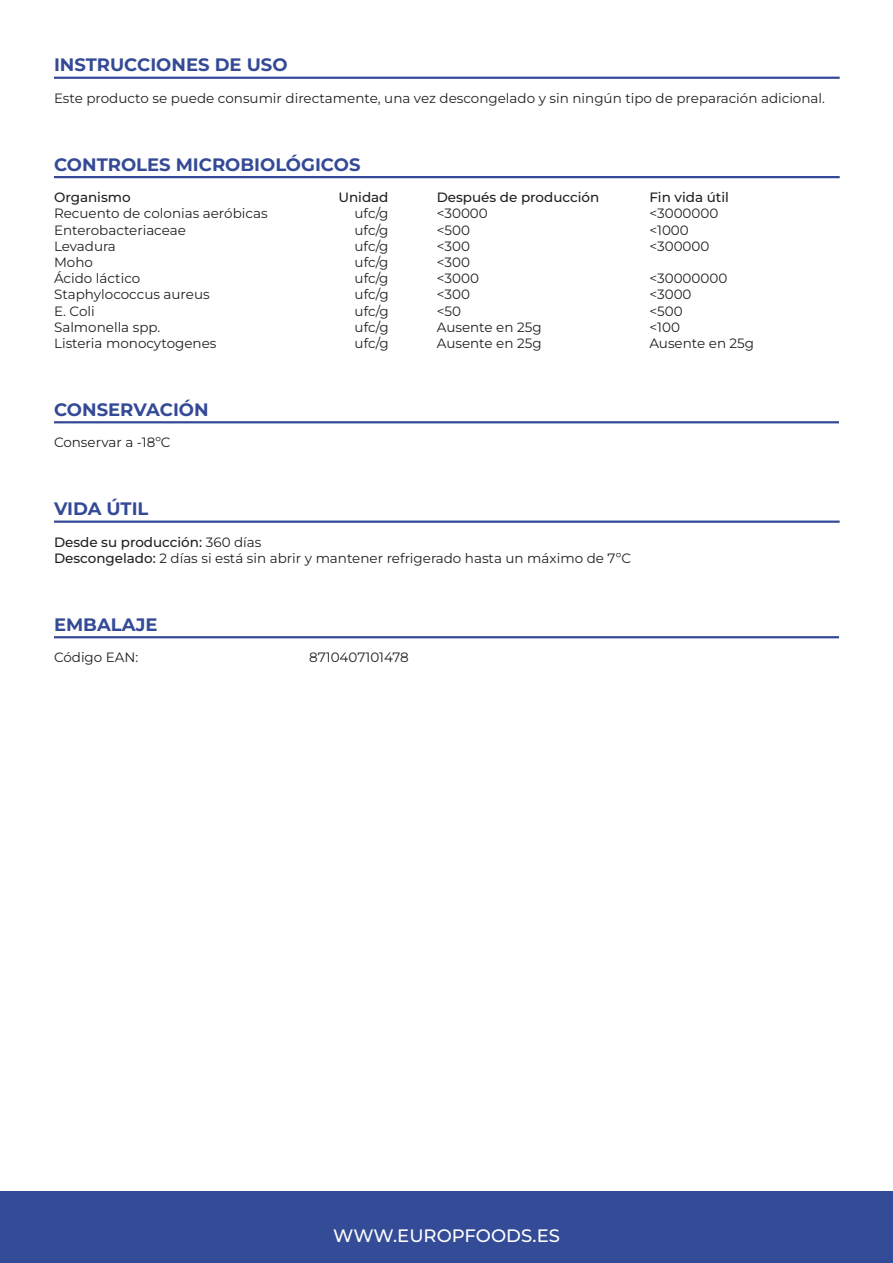
<style>
.page{position:relative;width:893px;height:1263px;background:#fff}
.page>*{position:absolute;margin:0;border:0;box-sizing:border-box;transform-origin:0 0}
.t1{font:700 18px "Montserrat";color:#344a96}
.t2{font:500 18px "Montserrat";color:#fff}
.t3{font:13.5px/16.2px "Montserrat";color:#231f20}
.t4{font:500 13.5px "Montserrat";color:#231f20}
.s1{font-weight:500}
</style>
<div class="page">
<hr style="left:54px;top:77px;width:786px;height:2px;background:#344a96">
<hr style="left:54px;top:421px;width:785px;height:2px;background:#344a96">
<div style="left:0;top:1191px;width:893px;height:72px;background:#344b97"></div>
<hr style="left:54px;top:520px;width:786px;height:3px;background:#344a96">
<hr style="left:54px;top:176px;width:786px;height:2px;background:#344a96">
<hr style="left:54px;top:636px;width:785px;height:2px;background:#344a96">
<h1 class="t1" style="left:54px;top:53px;width:235px">INSTRUCCIONES DE USO</h1>
<p class="t3" style="left:54px;top:90px;width:772px">Este producto se puede consumir directamente, una vez descongelado y sin ningún tipo de preparación adicional.</p>
<h1 class="t1" style="left:54px;top:152px;width:308px">CONTROLES MICROBIOLÓGICOS</h1>
<p class="t4" style="left:54px;top:188px;width:78px">Organismo</p>
<p class="t4" style="left:338px;top:188px;width:52px">Unidad</p>
<p class="t4" style="left:437px;top:188px;width:164px">Después de producción</p>
<p class="t4" style="left:649px;top:188px;width:81px">Fin vida útil</p>
<p class="t3" style="left:54px;top:205px;width:215px">Recuento de colonias aeróbicas</p>
<p class="t3" style="left:355px;top:205px;width:35px">ufc/g</p>
<p class="t3" style="left:437px;top:205px;width:53px">&lt;30000</p>
<p class="t3" style="left:649px;top:205px;width:70px">&lt;3000000</p>
<p class="t3" style="left:54px;top:221px;width:133px">Enterobacteriaceae</p>
<p class="t3" style="left:355px;top:221px;width:35px">ufc/g</p>
<p class="t3" style="left:437px;top:221px;width:35px">&lt;500</p>
<p class="t3" style="left:649px;top:221px;width:41px">&lt;1000</p>
<p class="t3" style="left:54px;top:237px;width:63px">Levadura</p>
<p class="t3" style="left:355px;top:237px;width:35px">ufc/g</p>
<p class="t3" style="left:437px;top:237px;width:35px">&lt;300</p>
<p class="t3" style="left:649px;top:237px;width:62px">&lt;300000</p>
<p class="t3" style="left:54px;top:254px;width:40px">Moho</p>
<p class="t3" style="left:355px;top:254px;width:35px">ufc/g</p>
<p class="t3" style="left:437px;top:254px;width:35px">&lt;300</p>
<p class="t3" style="left:54px;top:270px;width:88px">Ácido láctico</p>
<p class="t3" style="left:355px;top:270px;width:35px">ufc/g</p>
<p class="t3" style="left:437px;top:270px;width:44px">&lt;3000</p>
<p class="t3" style="left:649px;top:270px;width:79px">&lt;30000000</p>
<p class="t3" style="left:54px;top:286px;width:157px">Staphylococcus aureus</p>
<p class="t3" style="left:355px;top:286px;width:35px">ufc/g</p>
<p class="t3" style="left:437px;top:286px;width:35px">&lt;300</p>
<p class="t3" style="left:649px;top:286px;width:44px">&lt;3000</p>
<p class="t3" style="left:54px;top:302px;width:42px">E. Coli</p>
<p class="t3" style="left:355px;top:302px;width:35px">ufc/g</p>
<p class="t3" style="left:437px;top:302px;width:26px">&lt;50</p>
<p class="t3" style="left:649px;top:302px;width:35px">&lt;500</p>
<p class="t3" style="left:54px;top:318px;width:108px">Salmonella spp.</p>
<p class="t3" style="left:355px;top:318px;width:35px">ufc/g</p>
<p class="t3" style="left:437px;top:318px;width:106px">Ausente en 25g</p>
<p class="t3" style="left:649px;top:318px;width:32px">&lt;100</p>
<p class="t3" style="left:54px;top:335px;width:164px">Listeria monocytogenes</p>
<p class="t3" style="left:355px;top:335px;width:35px">ufc/g</p>
<p class="t3" style="left:437px;top:335px;width:106px">Ausente en 25g</p>
<p class="t3" style="left:649px;top:335px;width:106px">Ausente en 25g</p>
<h1 class="t1" style="left:54px;top:398px;width:156px">CONSERVACIÓN</h1>
<p class="t3" style="left:54px;top:434px;width:118px">Conservar a -18ºC</p>
<h1 class="t1" style="left:54px;top:497px;width:96px">VIDA ÚTIL</h1>
<p class="t3" style="left:54px;top:533px;width:579px"><span class="s1">Desde su producción:</span> 360 días<br><span class="s1">Descongelado:</span> 2 días si está sin abrir y mantener refrigerado hasta un máximo de 7ºC</p>
<h1 class="t1" style="left:54px;top:612px;width:105px">EMBALAJE</h1>
<p class="t3" style="left:54px;top:649px;width:86px">Código EAN:</p>
<p class="t3" style="left:309px;top:649px;width:101px">8710407101478</p>
<h1 class="t2" style="left:333px;top:1224px;width:228px">WWW.EUROPFOODS.ES</h1>
</div>
